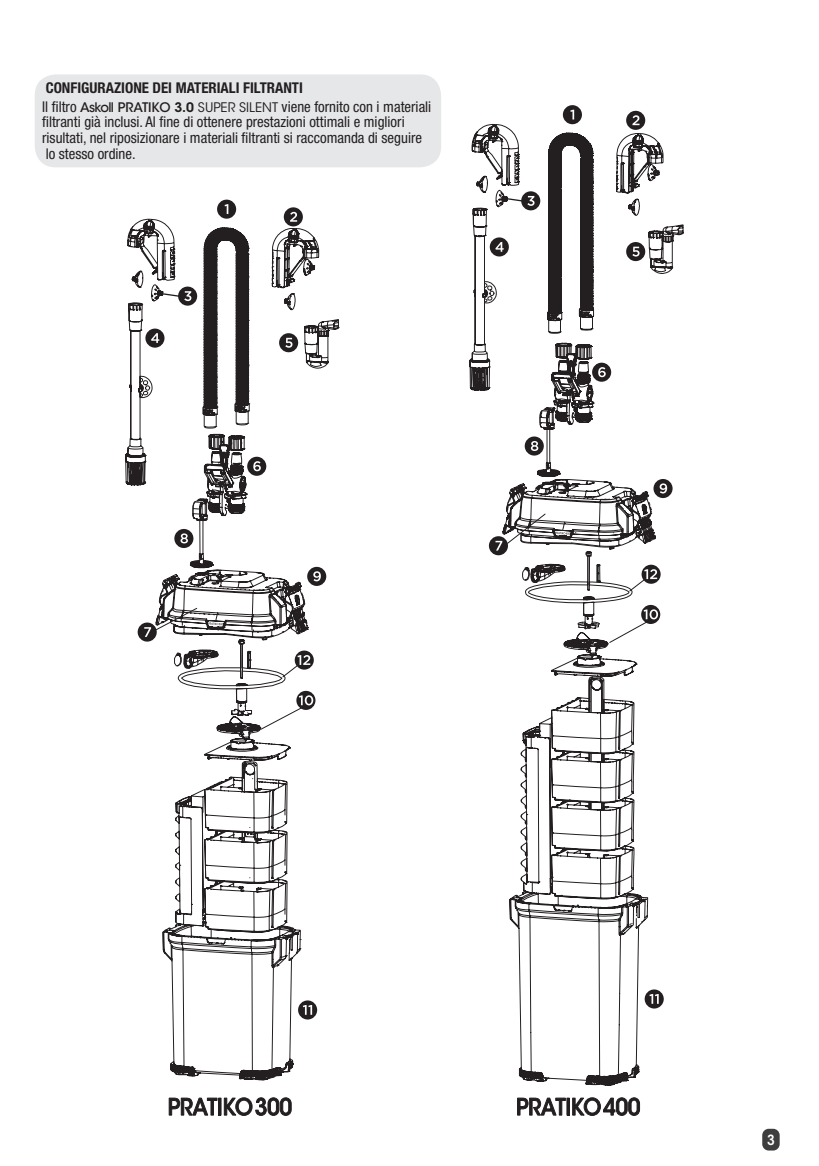
<style>
.page{position:relative;width:819px;height:1166px;background:#fff}
.page>*{position:absolute;margin:0;border:0;box-sizing:border-box;transform-origin:0 0}
.t1{font:condensed 14.88px/15.8px "Helvetica Neue LT Std";color:#231f20}
.t2{font:700 condensed 14.88px/18.2px "Helvetica Neue LT Std";color:#231f20}
.t3{font:600 condensed 14px "ITC Avant Garde Std";color:#fff}
.s1{font-weight:400}
.s2{font-family:"ITC Avant Garde Std";font-weight:500;font-stretch:normal;font-size:13.12px}
.s3{font-family:"ITC Avant Garde Std";font-weight:600;font-stretch:normal;font-size:13.12px}
.s4{font-family:"ITC Avant Garde Std";font-weight:400;font-stretch:normal;font-size:13.12px}
</style>
<div class="page">
<div style="left:762px;top:1129px;width:17px;height:21px;background:#3e3e3f;border-radius:7px"></div>
<svg style="left:125px;top:219px;width:214px;height:861px"></svg>
<svg style="left:203px;top:228px;width:46px;height:200px"></svg>
<svg style="left:155px;top:526px;width:184px;height:204px"></svg>
<div style="left:217px;top:200px;width:19px;height:19px;background:#231f20;border-radius:50%"></div>
<svg style="left:224px;top:204px;width:4px;height:10px"></svg>
<div style="left:284px;top:207px;width:19px;height:19px;background:#231f20;border-radius:50%"></div>
<svg style="left:290px;top:212px;width:7px;height:10px"></svg>
<div style="left:178px;top:287px;width:19px;height:19px;background:#231f20;border-radius:50%"></div>
<div style="left:145px;top:329px;width:19px;height:19px;background:#231f20;border-radius:50%"></div>
<svg style="left:151px;top:333px;width:8px;height:10px"></svg>
<div style="left:279px;top:333px;width:19px;height:19px;background:#231f20;border-radius:50%"></div>
<svg style="left:285px;top:338px;width:7px;height:10px"></svg>
<svg style="left:156px;top:291px;width:35px;height:10px"></svg>
<div style="left:247px;top:457px;width:19px;height:19px;background:#231f20;border-radius:50%"></div>
<svg style="left:253px;top:461px;width:8px;height:10px"></svg>
<div style="left:307px;top:567px;width:19px;height:19px;background:#231f20;border-radius:50%"></div>
<div style="left:138px;top:622px;width:19px;height:19px;background:#231f20;border-radius:50%"></div>
<svg style="left:296px;top:691px;width:19px;height:19px"></svg>
<svg style="left:299px;top:695px;width:14px;height:10px"></svg>
<div style="left:298px;top:1000px;width:19px;height:19px;background:#231f20;border-radius:50%"></div>
<svg style="left:303px;top:1005px;width:9px;height:10px"></svg>
<div style="left:295px;top:650px;width:19px;height:19px;background:#231f20;border-radius:50%"></div>
<svg style="left:144px;top:499px;width:177px;height:169px"></svg>
<svg style="left:169px;top:1098px;width:48px;height:17px"></svg>
<div style="left:218px;top:1098px;width:3px;height:17px;border:1px solid #231f20"></div>
<svg style="left:224px;top:1097px;width:67px;height:19px"></svg>
<svg style="left:469px;top:124px;width:214px;height:961px"></svg>
<svg style="left:547px;top:133px;width:46px;height:200px"></svg>
<svg style="left:469px;top:513px;width:179px;height:204px"></svg>
<div style="left:521px;top:191px;width:19px;height:19px;background:#231f20;border-radius:50%"></div>
<svg style="left:499px;top:196px;width:35px;height:10px"></svg>
<div style="left:489px;top:536px;width:19px;height:19px;background:#231f20;border-radius:50%"></div>
<svg style="left:644px;top:989px;width:19px;height:19px"></svg>
<svg style="left:649px;top:994px;width:9px;height:10px"></svg>
<div style="left:563px;top:105px;width:19px;height:19px;background:#231f20;border-radius:50%"></div>
<svg style="left:570px;top:110px;width:4px;height:9px"></svg>
<svg style="left:626px;top:111px;width:19px;height:19px"></svg>
<svg style="left:632px;top:115px;width:7px;height:10px"></svg>
<div style="left:489px;top:237px;width:20px;height:19px;background:#231f20;border-radius:50%"></div>
<svg style="left:495px;top:242px;width:8px;height:10px"></svg>
<svg style="left:626px;top:242px;width:19px;height:19px"></svg>
<svg style="left:632px;top:247px;width:7px;height:10px"></svg>
<div style="left:592px;top:363px;width:19px;height:19px;background:#231f20;border-radius:50%"></div>
<svg style="left:598px;top:367px;width:7px;height:10px"></svg>
<div style="left:653px;top:479px;width:19px;height:19px;background:#231f20;border-radius:50%"></div>
<svg style="left:495px;top:408px;width:172px;height:221px"></svg>
<svg style="left:517px;top:1097px;width:122px;height:19px"></svg>
<div style="left:35px;top:74px;width:406px;height:93px;background:#e6e7e9;border-radius:21px"></div>
<p class="t2" style="left:42px;top:79px;width:390px">CONFIGURAZIONE DEI MATERIALI FILTRANTI<br><span class="s1">Il filtro</span> <span class="s2">Askoll PRATIKO</span> <span class="s3">3.0</span> <span class="s4">SUPER SILENT</span> <span class="s1">viene fornito con i materiali</span></p>
<p class="t1" style="left:42px;top:114px;width:381px">filtranti già inclusi. Al fine di ottenere prestazioni ottimali e migliori risultati, nel riposizionare i materiali filtranti si raccomanda di seguire lo stesso ordine.</p>
<p class="t3" style="left:767px;top:1131px;width:9px">3</p>
</div>
